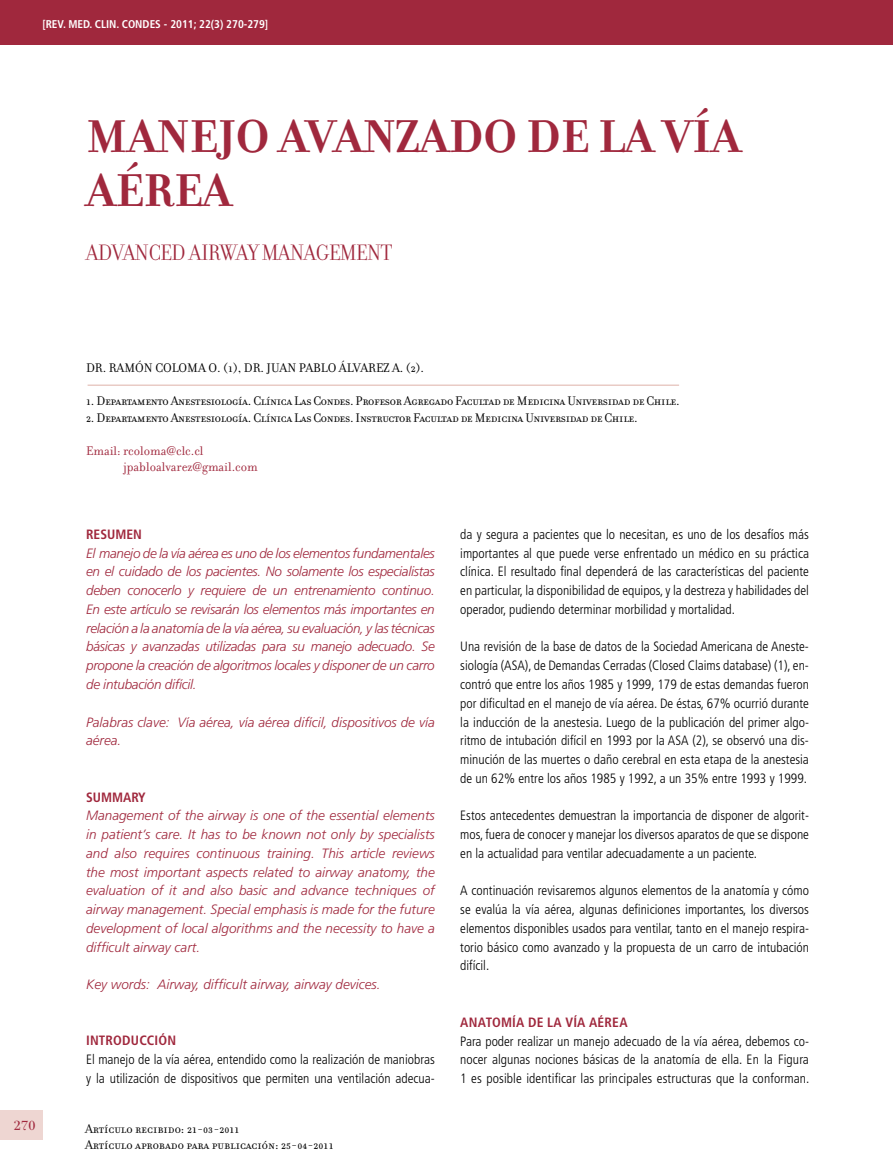
<style>
.page{position:relative;width:893px;height:1170px;background:#fff}
.page>*{position:absolute;margin:0;border:0;box-sizing:border-box;transform-origin:0 0}
.t1{font:700 49.5px/54px "Filosofia";color:#a0283d}
.t2{font:24px "Filosofia Grand Caps";color:#a0283d}
.t3{font:19.5px "Filosofia Grand Caps";color:#a0283d;scale:1.1 1}
.t4{font:300 condensed 13.5px/18.8px "Frutiger";color:#000;text-align:justify}
.t5{font:italic 300 13.5px/18.8px "Frutiger";color:#a0283d;text-align:justify}
.t6{font:13.5px "Filosofia Small Caps";letter-spacing:-.02em;color:#000}
.t7{font:13.5px/15.8px "Filosofia Small Caps";color:#000}
.t8{font:700 condensed 13.5px "Frutiger";letter-spacing:.015em;color:#a0283d}
.t9{font:13.5px/16.5px "Filosofia";color:#a0283d}
.t10{font:700 condensed 11.25px "Frutiger";color:#fff}
.s1{font-family:"Filosofia"}
</style>
<div class="page">
<div style="left:0;top:1110px;width:43px;height:30px;background:#eed6d2"></div>
<hr style="left:88px;top:384px;width:591px;height:2px;background:#e9cbc5">
<div style="left:0;top:0;width:893px;height:44px;background:#a0283d"></div>
<p class="t10" style="left:42px;top:17px;width:227px">[REV. MED. CLIN. CONDES - 2011; 22(3) 270-279]</p>
<h1 class="t1" style="left:86px;top:110px;width:656px">MANEJO AVANZADO DE LA VÍA<br>AÉREA</h1>
<h2 class="t2" style="left:86px;top:239px;width:308px">ADVANCED AIRWAY MANAGEMENT</h2>
<h3 class="t3" style="left:14px;top:1113px;width:22px">270</h3>
<p class="t7" style="left:86px;top:360px;width:340px">Dr. Ram<span class="s1">ó</span>n Coloma O. (1), Dr. Juan Pablo <span class="s1">Á</span>lvarez A. (2).</p>
<p class="t6" style="left:86px;top:394px;width:595px">1. Departamento Anestesiología. Clínica Las Condes. Profesor Agregado Facultad de Medicina Universidad de Chile.</p>
<p class="t6" style="left:86px;top:410px;width:553px">2. Departamento Anestesiología. Clínica Las Condes. Instructor Facultad de Medicina Universidad de Chile.</p>
<p class="t9" style="left:123px;top:442px;width:136px;text-indent:-37px">Email: rcoloma@clc.cl jpabloalvarez@gmail.com</p>
<p class="t8" style="left:86px;top:526px;width:57px">RESUMEN</p>
<p class="t5" style="left:86px;top:543px;width:350px">El manejo de la vía aérea es uno de los elementos fundamentales en el cuidado de los pacientes. No solamente los especialistas deben conocerlo y requiere de un entrenamiento continuo.<br>En este artículo se revisarán los elementos más importantes en relación a la anatomía de la vía aérea, su evaluación, y las técnicas básicas y avanzadas utilizadas para su manejo adecuado. Se propone la creación de algoritmos locales y disponer de un carro de intubación difícil.</p>
<p class="t5" style="left:86px;top:712px;width:350px">Palabras clave: Vía aérea, vía aérea difícil, dispositivos de vía aérea.</p>
<p class="t8" style="left:86px;top:788px;width:18px">SUMM</p>
<p class="t8" style="left:123px;top:788px;width:24px">ARY</p>
<p class="t5" style="left:86px;top:806px;width:350px">Management of the airway is one of the essential elements in patient’s care. It has to be known not only by specialists and also requires continuous training. This article reviews the most important aspects related to airway anatomy, the evaluation of it and also basic and advance techniques of airway management. Special emphasis is made for the future development of local algorithms and the necessity to have a difficult airway cart.</p>
<p class="t5" style="left:86px;top:974px;width:296px">Key words: Airway, difficult airway, airway devices.</p>
<p class="t8" style="left:86px;top:1032px;width:90px">INTRODUCCIÓN</p>
<p class="t4" style="left:86px;top:1050px;width:350px">El manejo de la vía aérea, entendido como la realización de maniobras y la utilización de dispositivos que permiten una ventilación adecua-</p>
<p class="t7" style="left:85px;top:1120px;width:250px">Artículo recibido: 21-03-2011<br>Artículo aprobado para publicación: 25-04-2011</p>
<p class="t4" style="left:460px;top:525px;width:350px">da y segura a pacientes que lo necesitan, es uno de los desafíos más importantes al que puede verse enfrentado un médico en su práctica clínica. El resultado final dependerá de las características del paciente en particular, la disponibilidad de equipos, y la destreza y habilidades del operador, pudiendo determinar morbilidad y mortalidad.</p>
<p class="t4" style="left:460px;top:637px;width:350px">Una revisión de la base de datos de la Sociedad Americana de Aneste&shy;siología (ASA), de Demandas Cerradas (Closed Claims database) (1), en&shy;contró que entre los años 1985 y 1999, 179 de estas demandas fueron por dificultad en el manejo de vía aérea. De éstas, 67% ocurrió durante la inducción de la anestesia. Luego de la publicación del primer algo&shy;ritmo de intubación difícil en 1993 por la ASA (2), se observó una dis&shy;minución de las muertes o daño cerebral en esta etapa de la anestesia de un 62% entre los años 1985 y 1992, a un 35% entre 1993 y 1999.</p>
<p class="t4" style="left:460px;top:806px;width:350px">Estos antecedentes demuestran la importancia de disponer de algorit&shy;mos, fuera de conocer y manejar los diversos aparatos de que se dispone en la actualidad para ventilar adecuadamente a un paciente.</p>
<p class="t4" style="left:460px;top:881px;width:350px">A continuación revisaremos algunos elementos de la anatomía y cómo se evalúa la vía aérea, algunas definiciones importantes, los diversos elementos disponibles usados para ventilar, tanto en el manejo respira&shy;torio básico como avanzado y la propuesta de un carro de intubación difícil.</p>
<p class="t8" style="left:460px;top:1013px;width:169px">ANATOMÍA DE LA VÍA AÉREA</p>
<p class="t4" style="left:460px;top:1031px;width:351px">Para poder realizar un manejo adecuado de la vía aérea, debemos co&shy;nocer algunas nociones básicas de la anatomía de ella. En la Figura 1 es posible identificar las principales estructuras que la conforman.</p>
</div>
